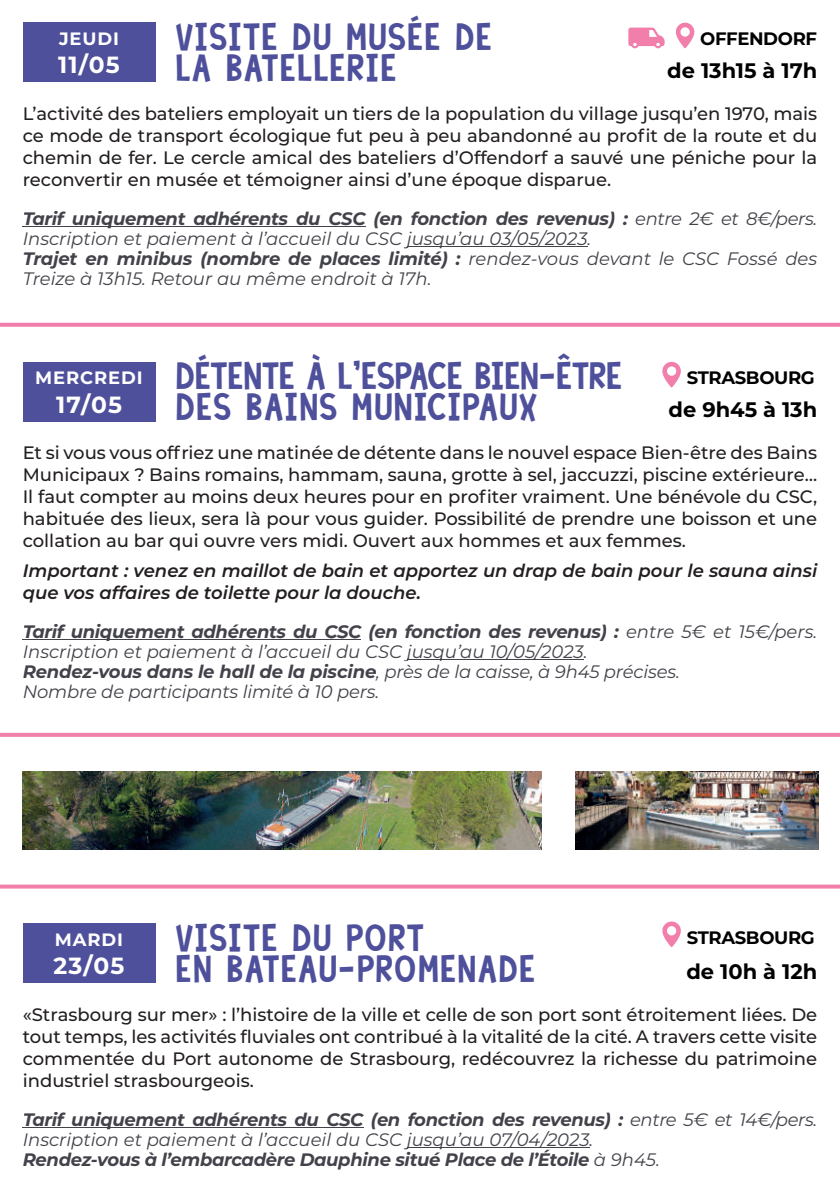
<style>
.page{position:relative;width:840px;height:1191px;background:#fff}
.page>*{position:absolute;margin:0;border:0;box-sizing:border-box;transform-origin:0 0}
.t1{font:38px/31px "Lazy Sunday";letter-spacing:.05em;color:#4f509c}
.t2{font:38px/31px "Lazy Sunday";letter-spacing:.01em;color:#4f509c}
.t3{font:700 23.4px "Montserrat";letter-spacing:.05em;color:#fff}
.t4{font:700 21px "Montserrat";color:#000001}
.t5{font:500 18px/22px "Montserrat";color:#231f20;text-align:justify}
.t6{font:italic 18px/20px "Montserrat";color:#42424a}
.t7{font:italic 700 18px/20px "Montserrat";letter-spacing:-.02em;color:#42424a}
.t8{font:italic 600 18px/22px "Montserrat";color:#231f20}
.t9{font:700 18px "Montserrat";letter-spacing:-.02em;color:#000001}
.t10{font:700 17.8px "Montserrat";letter-spacing:.05em;color:#fff}
.s1{font-weight:700}
.s2{font-weight:400}
</style>
<div class="page">
<svg style="left:0;top:323px;width:839px;height:4px;background:#f285af"></svg>
<svg style="left:0;top:733px;width:839px;height:4px;background:#f282ae"></svg>
<svg style="left:0;top:884px;width:839px;height:4px;background:#f390b7"></svg>
<div style="left:23px;top:23px;width:132px;height:59px;background:#4f509c"></div>
<div style="left:23px;top:923px;width:132px;height:60px;background:#4f509c"></div>
<hr style="left:24px;top:226px;width:341px;height:1px;background:#42424a">
<hr style="left:406px;top:246px;width:181px;height:1px;background:#42424a">
<hr style="left:24px;top:1127px;width:339px;height:1px;background:#42424a">
<hr style="left:406px;top:1147px;width:183px;height:1px;background:#42424a">
<hr style="left:24px;top:639px;width:337px;height:1px;background:#42424a">
<hr style="left:406px;top:659px;width:177px;height:1px;background:#42424a">
<div style="left:23px;top:362px;width:132px;height:59px;background:#4f509c"></div>
<img style="left:23px;top:772px;width:518px;height:77px">
<img style="left:575px;top:772px;width:242px;height:77px">
<svg style="left:675px;top:23px;width:19px;height:25px"></svg>
<svg style="left:628px;top:28px;width:36px;height:20px"></svg>
<svg style="left:662px;top:362px;width:18px;height:25px"></svg>
<svg style="left:662px;top:921px;width:18px;height:26px"></svg>
<p class="t10" style="left:59px;top:26px;width:61px">JEUDI</p>
<p class="t3" style="left:58px;top:48px;width:63px">11/05</p>
<h1 class="t1" style="left:176px;top:20px;width:317px">VISITE DU MUSÉE DE<br>LA BATELLERIE</h1>
<p class="t9" style="left:699px;top:26px;width:118px">OFFENDORF</p>
<p class="t4" style="left:667px;top:56px;width:151px">de 13h15 à 17h</p>
<p class="t5" style="left:23px;top:102px;width:795px">L’activité des bateliers employait un tiers de la population du village jusqu’en 1970, mais ce mode de transport écologique fut peu à peu abandonné au profit de la route et du chemin de fer. Le cercle amical des bateliers d’Offendorf a sauvé une péniche pour la reconvertir en musée et témoigner ainsi d’une époque disparue.</p>
<p class="t6" style="left:23px;top:208px;width:795px"><span class="s1">Tarif uniquement adhérents du CSC (en fonction des revenus) :</span> entre 2€ et 8€/pers.<br>Inscription et paiement à l’accueil du CSC jusqu’au 03/05/2023.<br><span class="s1">Trajet en minibus (nombre de places limité) :</span> rendez-vous devant le CSC Fossé des Treize à 13h15. Retour au même endroit à 17h.</p>
<h1 class="t2" style="left:176px;top:359px;width:447px">DÉTENTE À L’ESPACE BIEN-ÊTRE<br>DES BAINS MUNICIPAUX</h1>
<p class="t10" style="left:35px;top:365px;width:109px">MERCREDI</p>
<p class="t3" style="left:56px;top:387px;width:67px">17/05</p>
<p class="t4" style="left:668px;top:395px;width:150px">de 9h45 à 13h</p>
<p class="t9" style="left:686px;top:365px;width:129px">STRASBOURG</p>
<p class="t5" style="left:23px;top:441px;width:795px">Et si vous vous offriez une matinée de détente dans le nouvel espace Bien-être des Bains Municipaux ? Bains romains, hammam, sauna, grotte à sel, jaccuzzi, piscine extérieure… Il faut compter au moins deux heures pour en profiter vraiment. Une bénévole du CSC, habituée des lieux, sera là pour vous guider. Possibilité de prendre une boisson et une collation au bar qui ouvre vers midi. Ouvert aux hommes et aux femmes.</p>
<p class="t8" style="left:23px;top:559px;width:795px">Important : venez en maillot de bain et apportez un drap de bain pour le sauna ainsi que vos affaires de toilette pour la douche.</p>
<p class="t6" style="left:23px;top:620px;width:795px"><span class="s1">Tarif uniquement adhérents du CSC (en fonction des revenus) :</span> entre 5€ et 15€/pers.<br>Inscription et paiement à l’accueil du CSC jusqu’au 10/05/2023.<br><span class="s1">Rendez-vous dans le hall de la piscine</span>, près de la caisse, à 9h45 précises.<br>Nombre de participants limité à 10 pers.</p>
<p class="t10" style="left:55px;top:926px;width:70px">MARDI</p>
<p class="t3" style="left:54px;top:949px;width:72px">23/05</p>
<h1 class="t1" style="left:176px;top:921px;width:360px">VISITE DU PORT<br>EN BATEAU-PROMENADE</h1>
<p class="t9" style="left:686px;top:924px;width:129px">STRASBOURG</p>
<p class="t4" style="left:686px;top:956px;width:132px">de 10h à 12h</p>
<p class="t5" style="left:23px;top:1003px;width:795px">«Strasbourg sur mer» : l’histoire de la ville et celle de son port sont étroitement liées. De tout temps, les activités fluviales ont contribué à la vitalité de la cité. A travers cette visite commentée du Port autonome de Strasbourg, redécouvrez la richesse du patrimoine industriel strasbourgeois.</p>
<p class="t7" style="left:23px;top:1108px;width:795px">Tarif uniquement adhérents du CSC (en fonction des revenus) : <span class="s2">entre 5€ et 14€/pers.<br>Inscription et paiement à l’accueil du CSC jusqu’au 07/04/2023.<br></span>Rendez-vous à l’embarcadère Dauphine situé Place de l’Étoile <span class="s2">à 9h45.</span></p>
</div>
